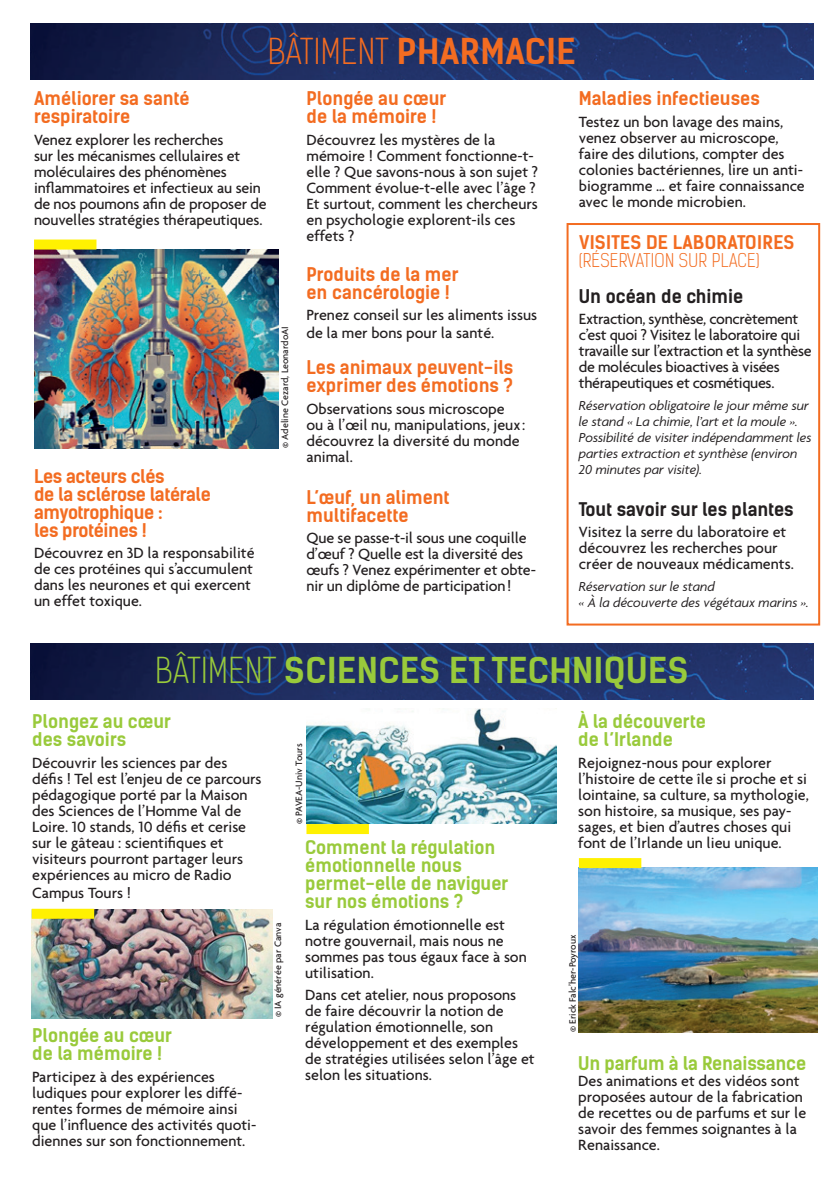
<style>
.page{position:relative;width:840px;height:1191px;background:#fff}
.page>*{position:absolute;margin:0;border:0;box-sizing:border-box;transform-origin:0 0}
.t1{font:700 34px "Kelson Sans";letter-spacing:.015em;color:#99ca3b}
.t2{font:700 34px "Kelson Sans";letter-spacing:.015em;color:#f36c21}
.t3{font:700 18px/18px "Kelson Sans";color:#f36c21}
.t4{font:700 18px/18px "Kelson Sans";color:#99ca3b}
.t5{font:700 18px/18px "Kelson Sans";letter-spacing:-.02em;color:#f36c21}
.t6{font:700 18px "Kelson Sans";color:#231f20}
.t7{font:300 18px "Kelson Sans";letter-spacing:.015em;color:#f36c21}
.t8{font:500 16px/16px "Agenda";color:#231f20}
.t9{font:500 16px/16px "Agenda";letter-spacing:-.02em;color:#231f20}
.t10{font:italic 14px/16px "Agenda";color:#231f20}
.t11{font:500 10px "Agenda";color:#231f20}
.s1{font-weight:300}
</style>
<div class="page">
<img style="left:30px;top:24px;width:783px;height:55px">
<img style="left:30px;top:643px;width:783px;height:56px">
<img style="left:34px;top:249px;width:244px;height:199px">
<div style="left:566px;top:223px;width:253px;height:402px;border:2px solid #f36c21"></div>
<img style="left:32px;top:909px;width:240px;height:109px">
<img style="left:306px;top:709px;width:250px;height:115px">
<img style="left:578px;top:867px;width:238px;height:166px">
<div style="left:34px;top:239px;width:62px;height:10px;background:#fff101"></div>
<div style="left:32px;top:908px;width:62px;height:10px;background:#fff101"></div>
<div style="left:306px;top:824px;width:63px;height:10px;background:#fff101"></div>
<div style="left:578px;top:858px;width:63px;height:10px;background:#fff101"></div>
<h1 class="t2" style="left:268px;top:31px;width:309px"><span class="s1">BÂTIMENT</span> PHARMACIE</h1>
<p class="t3" style="left:34px;top:90px;width:157px">Améliorer sa santé respiratoire</p>
<p class="t8" style="left:34px;top:131px;width:234px">Venez explorer les recherches<br>sur les mécanismes cellulaires et moléculaires des phénomènes inflammatoires et infectieux au sein de nos poumons afin de proposer de nouvelles stratégies thérapeutiques.</p>
<p class="t5" style="left:34px;top:467px;width:178px">Les acteurs clés<br>de la sclérose latérale amyotrophique :<br>les protéines !</p>
<p class="t8" style="left:34px;top:545px;width:222px">Découvrez en 3D la responsabilité de ces protéines qui s’accumulent dans les neurones et qui exercent un effet toxique.</p>
<p class="t11" style="left:278px;top:448px;width:123px;rotate:-90deg">© Adeline Cezard, LeonardoAI</p>
<p class="t3" style="left:306px;top:90px;width:141px">Plongée au cœur de la mémoire !</p>
<p class="t8" style="left:306px;top:131px;width:233px">Découvrez les mystères de la mémoire ! Comment fonctionne-t&shy;elle ? Que savons-nous à son sujet ?<br>Comment évolue-t-elle avec l’âge ?<br>Et surtout, comment les chercheurs en psychologie explorent-ils ces effets ?</p>
<p class="t3" style="left:306px;top:265px;width:153px">Produits de la mer en cancérologie !</p>
<p class="t8" style="left:306px;top:306px;width:232px;line-height:18px">Prenez conseil sur les aliments issus de la mer bons pour la santé.</p>
<p class="t3" style="left:306px;top:359px;width:208px">Les animaux peuvent-ils exprimer des émotions ?</p>
<p class="t8" style="left:306px;top:400px;width:220px">Observations sous microscope ou à l’œil nu, manipulations, jeux : découvrez la diversité du monde animal.</p>
<p class="t3" style="left:306px;top:488px;width:144px">L’œuf, un aliment multifacette</p>
<p class="t8" style="left:306px;top:530px;width:231px">Que se passe-t-il sous une coquille d’œuf ? Quelle est la diversité des œufs ? Venez expérimenter et obte&shy;nir un diplôme de participation !</p>
<p class="t3" style="left:578px;top:90px;width:182px">Maladies infectieuses</p>
<p class="t8" style="left:578px;top:113px;width:227px">Testez un bon lavage des mains, venez observer au microscope, faire des dilutions, compter des colonies bactériennes, lire un anti&shy;biogramme … et faire connaissance avec le monde microbien.</p>
<p class="t3" style="left:578px;top:233px;width:217px">VISITES DE LABORATOIRES</p>
<p class="t7" style="left:578px;top:249px;width:182px">(RÉSERVATION SUR PLACE)</p>
<p class="t6" style="left:578px;top:285px;width:166px">Un océan de chimie</p>
<p class="t9" style="left:578px;top:311px;width:234px">Extraction, synthèse, concrètement c’est quoi ? Visitez le laboratoire qui travaille sur l’extraction et la synthèse de molécules bioactives à visées thérapeutiques et cosmétiques.</p>
<p class="t10" style="left:578px;top:397px;width:234px">Réservation obligatoire le jour même sur le stand « La chimie, l’art et la moule ».<br>Possibilité de visiter indépendamment les parties extraction et synthèse (environ 20 minutes par visite).</p>
<p class="t6" style="left:578px;top:498px;width:216px">Tout savoir sur les plantes</p>
<p class="t8" style="left:578px;top:524px;width:216px">Visitez la serre du laboratoire et découvrez les recherches pour créer de nouveaux médicaments.</p>
<p class="t10" style="left:578px;top:578px;width:231px">Réservation sur le stand<br>« À la découverte des végétaux marins ».</p>
<h1 class="t1" style="left:155px;top:649px;width:534px"><span class="s1">BÂTIMENT</span> SCIENCES ET TECHNIQUES</h1>
<p class="t4" style="left:32px;top:712px;width:140px">Plongez au cœur des savoirs</p>
<p class="t8" style="left:32px;top:754px;width:231px">Découvrir les sciences par des défis ! Tel est l’enjeu de ce parcours pédagogique porté par la Maison des Sciences de l’Homme Val de<br>Loire. 10 stands, 10 défis et cerise sur le gâteau : scientifiques et visiteurs pourront partager leurs expériences au micro de Radio</p>
<p class="t8" style="left:32px;top:884px;width:100px">Campus Tours !</p>
<p class="t4" style="left:578px;top:712px;width:129px">À la découverte de l’Irlande</p>
<p class="t8" style="left:578px;top:754px;width:232px">Rejoignez-nous pour explorer l’histoire de cette île si proche et si lointaine, sa culture, sa mythologie, son histoire, sa musique, ses pay&shy;sages, et bien d’autres choses qui font de l’Irlande un lieu unique.</p>
<p class="t11" style="left:293px;top:824px;width:82px;rotate:-90deg">© PAVEA-Univ Tours</p>
<p class="t4" style="left:305px;top:838px;width:205px">Comment la régulation émotionnelle nous permet-elle de naviguer sur nos émotions ?</p>
<p class="t8" style="left:305px;top:916px;width:223px">La régulation émotionnelle est notre gouvernail, mais nous ne sommes pas tous égaux face à son utilisation.</p>
<p class="t8" style="left:305px;top:986px;width:231px">Dans cet atelier, nous proposons de faire découvrir la notion de régulation émotionnelle, son développement et des exemples de stratégies utilisées selon l’âge et selon les situations.</p>
<p class="t11" style="left:271px;top:1017px;width:96px;rotate:-90deg">© IA générée par Canva</p>
<p class="t11" style="left:566px;top:1032px;width:99px;rotate:-90deg">© Erick Falc’her-Poyroux</p>
<p class="t4" style="left:32px;top:1026px;width:141px">Plongée au cœur de la mémoire !</p>
<p class="t8" style="left:32px;top:1068px;width:226px">Participez à des expériences ludiques pour explorer les diffé&shy;rentes formes de mémoire ainsi que l’influence des activités quoti&shy;diennes sur son fonctionnement.</p>
<p class="t4" style="left:578px;top:1054px;width:229px">Un parfum à la Renaissance</p>
<p class="t8" style="left:578px;top:1072px;width:229px">Des animations et des vidéos sont proposées autour de la fabrication de recettes ou de parfums et sur le savoir des femmes soignantes à la<br>Renaissance.</p>
</div>
